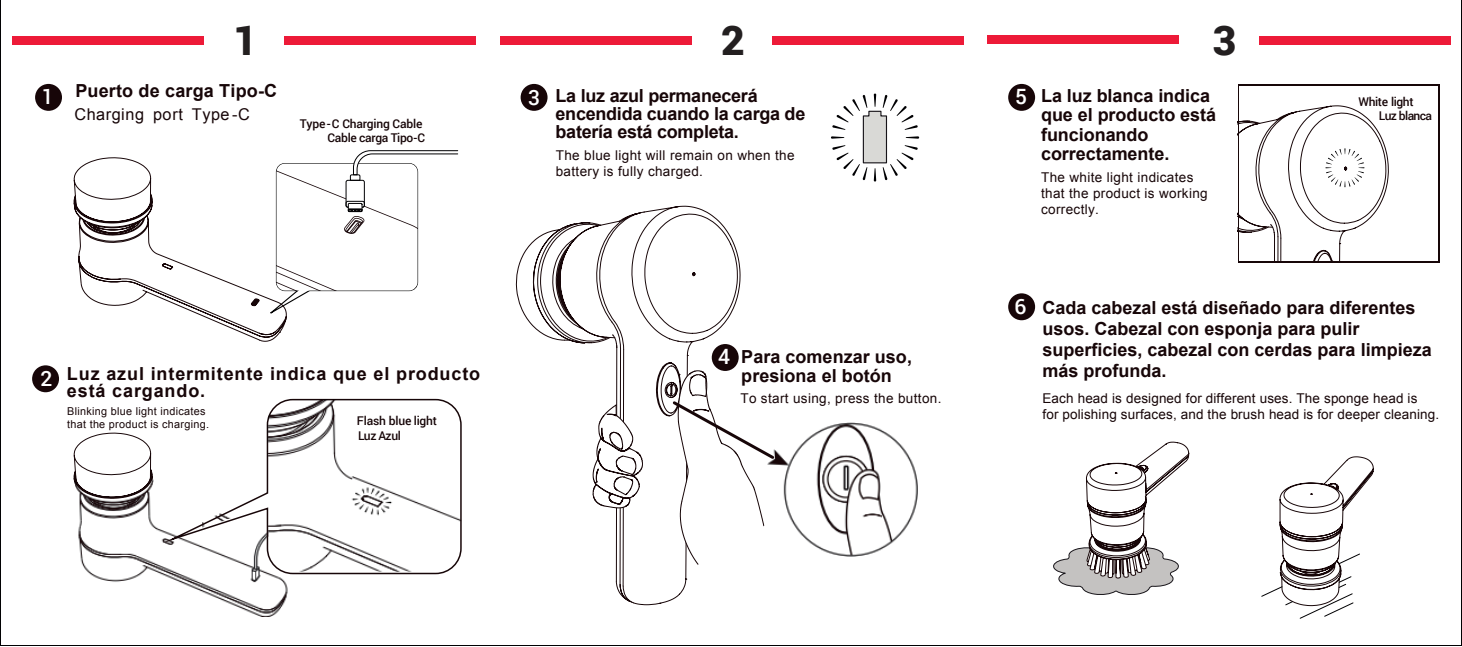
<style>
.page{position:relative;width:1462px;height:647px;background:#fff}
.page>*{position:absolute;margin:0;border:0;box-sizing:border-box;transform-origin:0 0}
.t1{font:900 40.95px "Roboto";color:#231f20}
.t2{font:500 21px "Roboto";color:#fff}
.t3{font:700 18px/19.5px "Arial";color:#170608}
.t4{font:700 18px/16.5px "Arial";letter-spacing:.05em;color:#170608}
.t5{font:16.2px "Arial";letter-spacing:.03em;color:#170608}
.t6{font:13.5px/16.2px "Arial";letter-spacing:.025em;color:#170608}
.t7{font:500 12px/15px "Roboto";letter-spacing:-.025em;color:#170608}
.t8{font:10.8px/13px "Arial";letter-spacing:.025em;color:#170608}
</style>
<div class="page">
<div style="left:35px;top:84px;width:27px;height:27px;background:#170608;border-radius:50%"></div>
<div style="left:521px;top:84px;width:27px;height:27px;background:#170608;border-radius:50%"></div>
<div style="left:1008px;top:84px;width:27px;height:27px;background:#170608;border-radius:50%"></div>
<div style="left:1008px;top:293px;width:27px;height:27px;background:#170608;border-radius:50%"></div>
<div style="left:32px;top:365px;width:27px;height:27px;background:#170608;border-radius:50%"></div>
<hr style="left:1238px;top:85px;width:201px;height:1px;background:#170608">
<hr style="left:1238px;top:86px;width:1px;height:175px;background:#170608">
<hr style="left:1238px;top:261px;width:201px;height:1px;background:#170608">
<hr style="left:1439px;top:86px;width:1px;height:175px;background:#170608">
<hr style="left:0;top:1px;width:1px;height:644px;background:#010103">
<hr style="left:1px;top:645px;width:1461px;height:1px;background:#010103">
<hr style="left:1461px;top:1px;width:1px;height:644px;background:#010103">
<svg style="left:1261px;top:456px;width:113px;height:163px"></svg>
<div style="left:988px;top:36px;width:191px;height:8px;background:#ed1a38"></div>
<svg style="left:74px;top:433px;width:79px;height:44px"></svg>
<img style="left:74px;top:477px;width:214px;height:140px">
<svg style="left:74px;top:157px;width:212px;height:184px"></svg>
<img style="left:806px;top:423px;width:112px;height:133px">
<svg style="left:1053px;top:442px;width:136px;height:153px"></svg>
<svg style="left:831px;top:94px;width:88px;height:88px"></svg>
<div style="left:501px;top:36px;width:191px;height:9px;background:#ed1a38"></div>
<div style="left:773px;top:36px;width:191px;height:9px;background:#ed1a38"></div>
<div style="left:1260px;top:36px;width:191px;height:9px;background:#ed1a38"></div>
<div style="left:13px;top:36px;width:191px;height:9px;background:#ed1a38"></div>
<div style="left:284px;top:36px;width:192px;height:9px;background:#ed1a38"></div>
<svg style="left:516px;top:206px;width:290px;height:400px"></svg>
<svg style="left:153px;top:398px;width:309px;height:177px"></svg>
<img style="left:266px;top:400px;width:87px;height:80px">
<img style="left:356px;top:413px;width:89px;height:32px">
<svg style="left:260px;top:150px;width:198px;height:171px"></svg>
<svg style="left:1239px;top:105px;width:150px;height:156px"></svg>
<p class="t2" style="left:42px;top:82px;width:13px">1</p>
<h1 class="t1" style="left:234px;top:12px;width:25px">1</h1>
<h1 class="t1" style="left:721px;top:12px;width:25px">2</h1>
<h1 class="t1" style="left:1213px;top:12px;width:25px">3</h1>
<p class="t3" style="left:75px;top:82px;width:203px">Puerto de carga Tipo-C</p>
<p class="t5" style="left:75px;top:104px;width:71px">Charging</p>
<p class="t5" style="left:153px;top:104px;width:98px">port Type -C</p>
<p class="t7" style="left:300px;top:116px;width:127px;line-height:14.4px;text-align:right">Type-C Charging Cable<br>Cable carga Tipo-C</p>
<p class="t3" style="left:556px;top:87px;width:251px;line-height:18px">La luz azul permanecerá encendida cuando la carga de batería está completa.</p>
<p class="t2" style="left:528px;top:83px;width:13px">3</p>
<p class="t2" style="left:1015px;top:81px;width:13px">5</p>
<p class="t6" style="left:556px;top:147px;width:240px">The blue light will remain on when the battery is fully charged.</p>
<p class="t3" style="left:1041px;top:86px;width:177px">La luz blanca indica que el producto está funcionando correctamente.</p>
<p class="t6" style="left:1041px;top:169px;width:168px">The white light indicates that the product is working correctly.</p>
<p class="t7" style="left:1379px;top:93px;width:55px;text-indent:-20px">White light<br>Luz blanca</p>
<p class="t2" style="left:40px;top:364px;width:13px">2</p>
<p class="t4" style="left:67px;top:366px;width:415px">Luz azul intermitente indica que el producto está cargando.</p>
<p class="t8" style="left:67px;top:405px;width:143px">Blinking blue light indicates that the product is charging.</p>
<p class="t7" style="left:357px;top:413px;width:82px;line-height:14.5px">Flash blue light<br>Luz Azul</p>
<p class="t2" style="left:718px;top:342px;width:13px">4</p>
<p class="t3" style="left:741px;top:347px;width:172px">Para comenzar uso, presiona el botón</p>
<p class="t6" style="left:740px;top:390px;width:203px">To start using, press the button.</p>
<p class="t2" style="left:1015px;top:292px;width:13px">6</p>
<p class="t3" style="left:1042px;top:298px;width:391px;line-height:21px">Cada cabezal está diseñado para diferentes usos. Cabezal con esponja para pulir superficies, cabezal con cerdas para limpieza más profunda.</p>
<p class="t6" style="left:1042px;top:390px;width:398px">Each head is designed for different uses. The sponge head is<br>for polishing surfaces, and the brush head is for deeper cleaning.</p>
</div>
